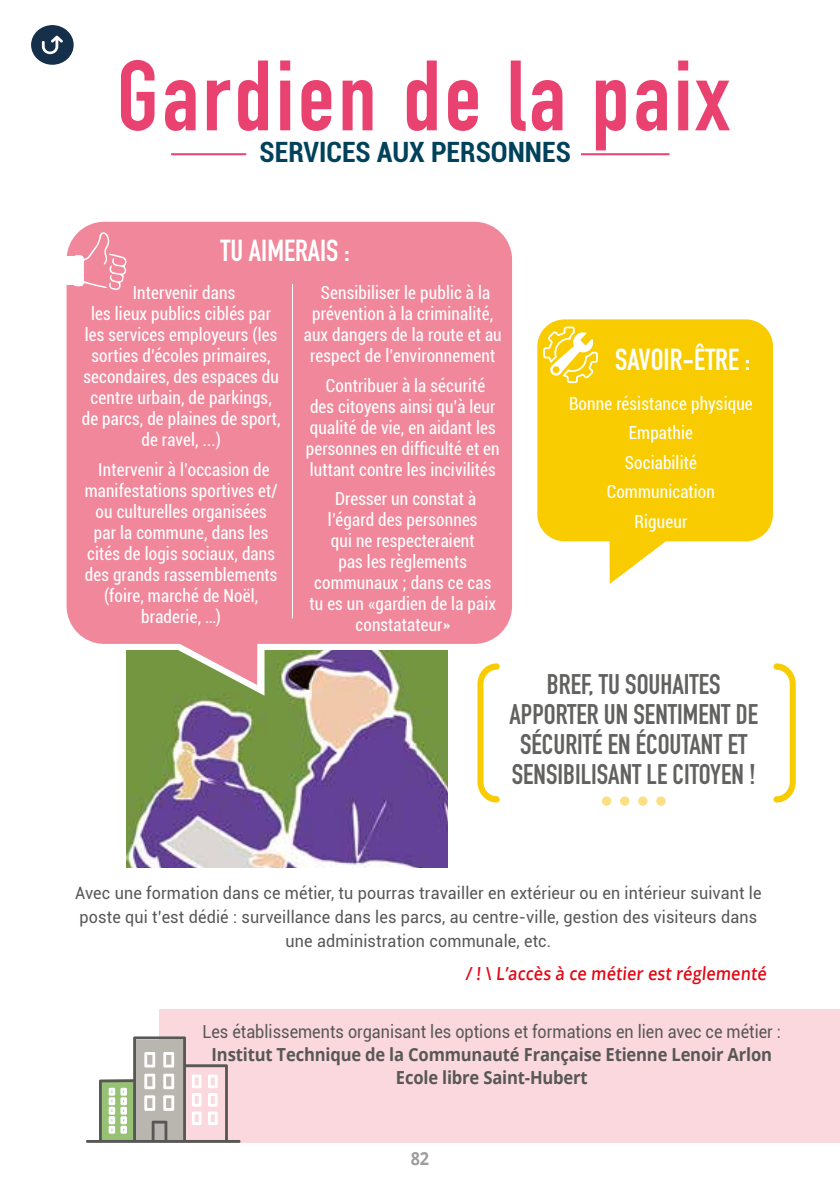
<style>
.page{position:relative;width:840px;height:1191px;background:#fff}
.page>*{position:absolute;margin:0;border:0;box-sizing:border-box;transform-origin:0 0}
.t1{font:700 98px "DIN Condensed";letter-spacing:.04em;color:#e94270}
.t2{font:700 30px "DIN Condensed";color:#fff}
.t3{font:700 28px/30px "DIN Condensed";color:#616160;text-align:center}
.t4{font:700 condensed 28px "Roboto";color:#00415c}
.t5{font:condensed 18px/21px "Roboto";letter-spacing:.01em;color:#fff;text-align:center;scale:.95 1}
.t6{font:700 18px/23px "Open Sans";letter-spacing:-.01em;color:#575756;text-align:center;scale:.92 1}
.t7{font:18px "Roboto";color:#575756;scale:.9 1}
.t8{font:600 18px "Open Sans";color:#e30613;scale:.89 1}
.t9{font:700 18px "Open Sans";color:#9d9d9c;scale:.9 1}
.t10{font:17px/24px "Roboto";letter-spacing:.01em;color:#575756;text-align:center;scale:.95 1}
</style>
<div class="page">
<div style="left:160px;top:1009px;width:679px;height:133px;background:#fad8dd"></div>
<svg style="left:537px;top:319px;width:235px;height:265px;fill:#f8cc00"></svg>
<img style="left:126px;top:685px;width:321px;height:182px">
<svg style="left:165px;top:685px;width:99px;height:10px"></svg>
<svg style="left:67px;top:222px;width:445px;height:463px;background:#eb8b9c"></svg>
<svg style="left:476px;top:662px;width:24px;height:141px"></svg>
<svg style="left:773px;top:663px;width:23px;height:140px"></svg>
<div style="left:601px;top:796px;width:10px;height:9px;background:#fcdf82;border-radius:50%"></div>
<svg style="left:637px;top:796px;width:10px;height:9px"></svg>
<div style="left:619px;top:796px;width:10px;height:9px;background:#fcdf82;border-radius:50%"></div>
<div style="left:656px;top:796px;width:9px;height:9px;background:#fcdf82;border-radius:50%"></div>
<svg style="left:86px;top:1036px;width:154px;height:106px"></svg>
<svg style="left:541px;top:325px;width:57px;height:59px"></svg>
<svg style="left:73px;top:231px;width:54px;height:59px;background:#f29eae"></svg>
<div style="left:65px;top:257px;width:10px;height:28px;background:#fff"></div>
<hr style="left:171px;top:153px;width:75px;height:2px;background:#e94270">
<hr style="left:580px;top:153px;width:89px;height:2px;background:#e94270">
<hr style="left:292px;top:284px;width:1px;height:334px;background:#fff">
<svg style="left:31px;top:25px;width:43px;height:40px"></svg>
<h1 class="t1" style="left:117px;top:30px;width:613px">Gardien de la paix</h1>
<h3 class="t4" style="left:259px;top:132px;width:312px">SERVICES AUX PERSONNES</h3>
<h2 class="t2" style="left:220px;top:230px;width:130px">TU AIMERAIS :</h2>
<p class="t5" style="left:82px;top:281px;width:211px">Intervenir dans<br>les lieux publics ciblés par les services employeurs (les sorties d’écoles primaires, secondaires, des espaces du centre urbain, de parkings, de parcs, de plaines de sport, de ravel, ...)</p>
<p class="t5" style="left:85px;top:458px;width:204px">Intervenir à l’occasion de manifestations sportives et/ ou culturelles organisées par la commune, dans les cités de logis sociaux, dans des grands rassemblements (foire, marché de Noël, braderie, …)</p>
<p class="t5" style="left:303px;top:282px;width:210px">Sensibiliser le public à la prévention à la criminalité, aux dangers de la route et au respect de l’environnement</p>
<p class="t5" style="left:306px;top:374px;width:205px">Contribuer à la sécurité<br>des citoyens ainsi qu’à leur qualité de vie, en aidant les personnes en difficulté et en luttant contre les incivilités</p>
<p class="t5" style="left:309px;top:488px;width:198px">Dresser un constat à l’égard des personnes<br>qui ne respecteraient<br>pas les règlements communaux ; dans ce cas tu es un «gardien de la paix constatateur»</p>
<h2 class="t2" style="left:615px;top:339px;width:136px">SAVOIR-ÊTRE :</h2>
<p class="t5" style="left:568px;top:388px;width:195px;line-height:29.6px">Bonne résistance physique<br>Empathie<br>Sociabilité<br>Communication<br>Rigueur</p>
<h3 class="t3" style="left:509px;top:668px;width:250px">BREF, TU SOUHAITES<br>APPORTER UN SENTIMENT DE<br>SÉCURITÉ EN ÉCOUTANT ET<br>SENSIBILISANT LE CITOYEN !</h3>
<p class="t10" style="left:75px;top:880px;width:723px">Avec une formation dans ce métier, tu pourras travailler en extérieur ou en intérieur suivant le poste qui t’est dédié : surveillance dans les parcs, au centre-ville, gestion des visiteurs dans une administration communale, etc.</p>
<p class="t8" style="left:465px;top:961px;width:342px">/ ! \ L’accès à ce métier est réglementé</p>
<p class="t7" style="left:202px;top:1018px;width:644px">Les établissements organisant les options et formations en lien avec ce métier :</p>
<p class="t6" style="left:211px;top:1042px;width:610px">Institut Technique de la Communauté Française Etienne Lenoir Arlon<br>Ecole libre Saint-Hubert</p>
<p class="t9" style="left:410px;top:1145px;width:22px">82</p>
</div>
